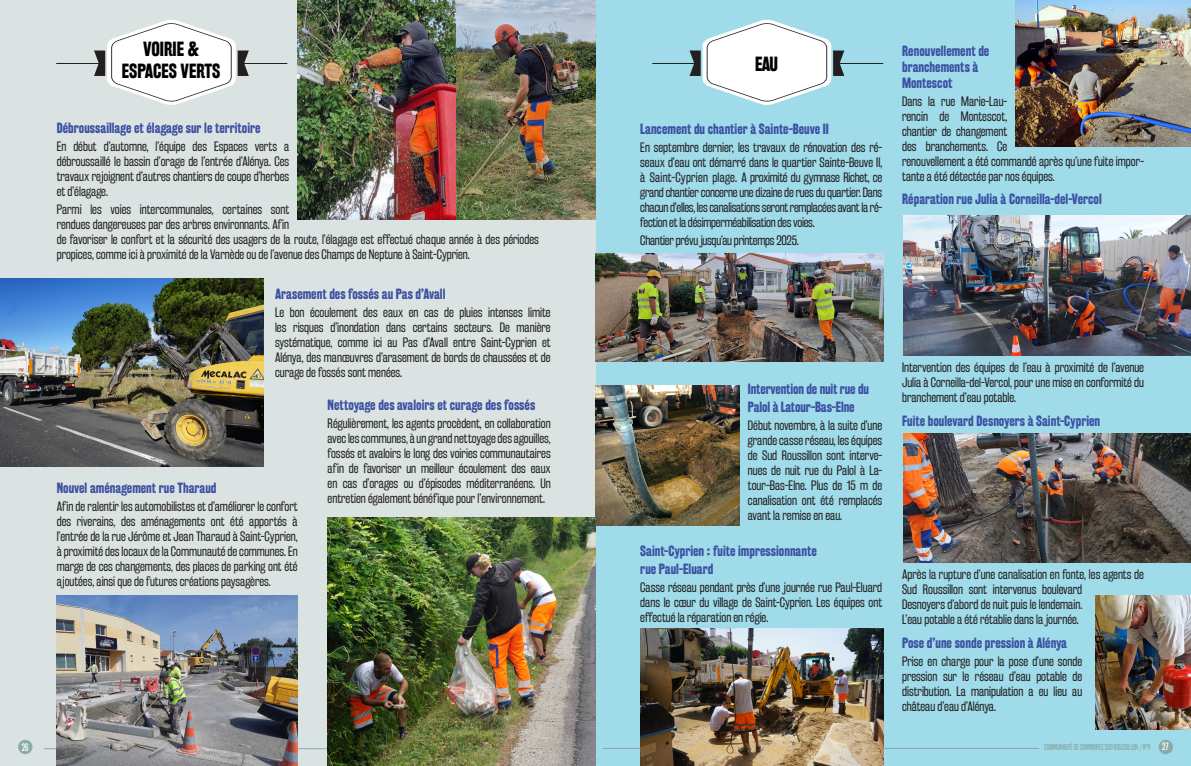
<style>
.page{position:relative;width:1191px;height:766px;background:#fff}
.page>*{position:absolute;margin:0;border:0;box-sizing:border-box;transform-origin:0 0}
.t1{font:700 18px "Rakesly Rg";color:#000}
.t2{font:700 13px/16px "Rakesly Rg";color:#3d50a2}
.t3{font:12px/15px "Rakesly Bk";color:#231f20;text-align:justify}
.t4{font:12px "Rakesly Bk";letter-spacing:-.02em;color:#231f20}
.t5{font:10px "Built Titling Rg";color:#fff}
.t6{font:8px "Built Titling Rg";color:#89aaa7}
.s1{font-size:10px;color:#fff}
</style>
<div class="page">
<div style="left:595px;top:0;width:596px;height:765px;background:#9fdbe9"></div>
<div style="left:0;top:0;width:595px;height:765px;background:#dbe3e2"></div>
<img style="left:595px;top:254px;width:288px;height:107px">
<img style="left:595px;top:385px;width:144px;height:140px">
<img style="left:1015px;top:0;width:176px;height:147px">
<img style="left:903px;top:216px;width:288px;height:140px">
<img style="left:903px;top:433px;width:288px;height:129px">
<img style="left:1096px;top:595px;width:95px;height:134px">
<hr style="left:652px;top:63px;width:47px;height:1px;background:#231f20">
<hr style="left:56px;top:63px;width:47px;height:1px;background:#231f20">
<hr style="left:834px;top:63px;width:49px;height:1px;background:#231f20">
<hr style="left:238px;top:63px;width:49px;height:1px;background:#231f20">
<svg style="left:689px;top:19px;width:155px;height:86px"></svg>
<hr style="left:602px;top:748px;width:437px;height:1px;background:#89aaa7">
<div style="left:18px;top:739px;width:14px;height:15px;background:#89aaa7;border-radius:50%"></div>
<hr style="left:44px;top:748px;width:544px;height:1px;background:#89aaa7">
<div style="left:1158px;top:739px;width:15px;height:15px;background:#89aaa7;border-radius:50%"></div>
<img style="left:327px;top:517px;width:268px;height:248px">
<img style="left:57px;top:595px;width:241px;height:170px">
<img style="left:456px;top:0;width:139px;height:219px">
<img style="left:298px;top:0;width:158px;height:219px">
<img style="left:0;top:278px;width:264px;height:188px">
<svg style="left:94px;top:20px;width:155px;height:85px"></svg>
<img style="left:640px;top:628px;width:243px;height:137px">
<p class="t1" style="left:143px;top:38px;width:57px">VOIRIE &amp;</p>
<p class="t1" style="left:122px;top:60px;width:100px">ESPACES VERTS</p>
<p class="t2" style="left:57px;top:120px;width:205px">Débroussaillage et élagage sur le territoire</p>
<p class="t3" style="left:57px;top:139px;width:234px">En début d’automne, l’équipe des Espaces verts a débroussaillé le bassin d’orage de l’entrée d’Alénya. Ces travaux rejoignent d’autres chantiers de coupe d’herbes et d’élagage.</p>
<p class="t3" style="left:57px;top:202px;width:483px;text-align:left">Parmi les voies intercommunales, certaines sont<br>rendues dangereuses par des arbres environnants. Afin<br>de favoriser le confort et la sécurité des usagers de la route, l’élagage est effectué chaque année à des périodes propices, comme ici à proximité de la Varnède ou de l’avenue des Champs de Neptune à Saint-Cyprien.</p>
<p class="t2" style="left:275px;top:286px;width:172px">Arasement des fossés au Pas d’Avall</p>
<p class="t3" style="left:275px;top:304px;width:277px">Le bon écoulement des eaux en cas de pluies intenses limite les risques d’inondation dans certains secteurs. De manière systématique, comme ici au Pas d’Avall entre Saint-Cyprien et Alénya, des manœuvres d’arasement de bords de chaussées et de curage de fossés sont menées.</p>
<p class="t2" style="left:327px;top:396px;width:209px">Nettoyage des avaloirs et curage des fossés</p>
<p class="t3" style="left:327px;top:415px;width:225px">Régulièrement, les agents procèdent, en collaboration avec les communes, à un grand nettoyage des agouilles, fossés et avaloirs le long des voiries communautaires afin de favoriser un meilleur écoulement des eaux en cas d’orages ou d’épisodes méditerranéens. Un entretien également bénéfique pour l’environnement.</p>
<p class="t2" style="left:57px;top:479px;width:161px">Nouvel aménagement rue Tharaud</p>
<p class="t3" style="left:57px;top:498px;width:242px">Afin de ralentir les automobilistes et d’améliorer le confort des riverains, des aménagements ont été apportés à l’entrée de la rue Jérôme et Jean Tharaud à Saint-Cyprien, à proximité des locaux de la Communauté de communes. En marge de ces changements, des places de parking ont été ajoutées, ainsi que de futures créations paysagères.</p>
<p class="t1" style="left:755px;top:53px;width:24px">EAU</p>
<p class="t2" style="left:640px;top:121px;width:190px">Lancement du chantier à Sainte-Beuve II</p>
<p class="t3" style="left:640px;top:139px;width:243px">En septembre dernier, les travaux de rénovation des ré&shy;seaux d’eau ont démarré dans le quartier Sainte-Beuve II, à Saint-Cyprien plage. A proximité du gymnase Richet, ce grand chantier concerne une dizaine de rues du quartier. Dans chacun d’elles, les canalisations seront remplacées avant la ré&shy;fection et la désimperméabilisation des voies.</p>
<p class="t4" style="left:640px;top:232px;width:160px">Chantier prévu jusqu’au printemps 2025.</p>
<p class="t2" style="left:902px;top:43px;width:89px">Renouvellement de branchements à<br>Montescot</p>
<p class="t3" style="left:902px;top:93px;width:243px;text-align:left">Dans la rue Marie-Lau-<br>rencin de Montescot,<br>chantier de changement<br>des branchements. Ce<br>renouvellement a été commandé après qu’une fuite impor&shy;tante a été détectée par nos équipes.</p>
<p class="t2" style="left:902px;top:191px;width:201px">Réparation rue Julia à Corneilla-del-Vercol</p>
<p class="t2" style="left:748px;top:380px;width:123px;line-height:18px">Intervention de nuit rue du<br>Palol à Latour-Bas-Elne</p>
<p class="t3" style="left:748px;top:417px;width:136px">Début novembre, à la suite d’une grande casse réseau, les équipes de Sud Roussillon sont interve&shy;nues de nuit rue du Palol à La&shy;tour-Bas-Elne. Plus de 15 m de canalisation ont été remplacés avant la remise en eau.</p>
<p class="t2" style="left:640px;top:542px;width:178px">Saint-Cyprien : fuite impressionnante</p>
<p class="t2" style="left:640px;top:560px;width:74px">rue Paul-Eluard</p>
<p class="t3" style="left:640px;top:579px;width:243px">Casse réseau pendant près d’une journée rue Paul-Eluard dans le cœur du village de Saint-Cyprien. Les équipes ont effectué la réparation en régie.</p>
<p class="t3" style="left:902px;top:360px;width:243px">Intervention des équipes de l’eau à proximité de l’avenue Julia à Corneilla-del-Vercol, pour une mise en conformité du branchement d’eau potable.</p>
<p class="t2" style="left:902px;top:413px;width:200px">Fuite boulevard Desnoyers à Saint-Cyprien</p>
<p class="t3" style="left:902px;top:566px;width:243px;text-align:left">Après la rupture d’une canalisation en fonte, les agents de Sud Roussillon sont intervenus boulevard<br>Desnoyers d’abord de nuit puis le lendemain.<br>L’eau potable a été rétablie dans la journée.</p>
<p class="t2" style="left:902px;top:634px;width:166px">Pose d’une sonde pression à Alénya</p>
<p class="t3" style="left:902px;top:653px;width:182px">Prise en charge pour la pose d’une sonde pression sur le réseau d’eau potable de distribution. La manipulation a eu lieu au château d’eau d’Alénya.</p>
<p class="t5" style="left:22px;top:740px;width:8px">26</p>
<p class="t6" style="left:1044px;top:742px;width:126px">COMMUNAUTÉ DE COMMUNES SUD ROUSSILLON / N°9 <span class="s1">27</span></p>
</div>
